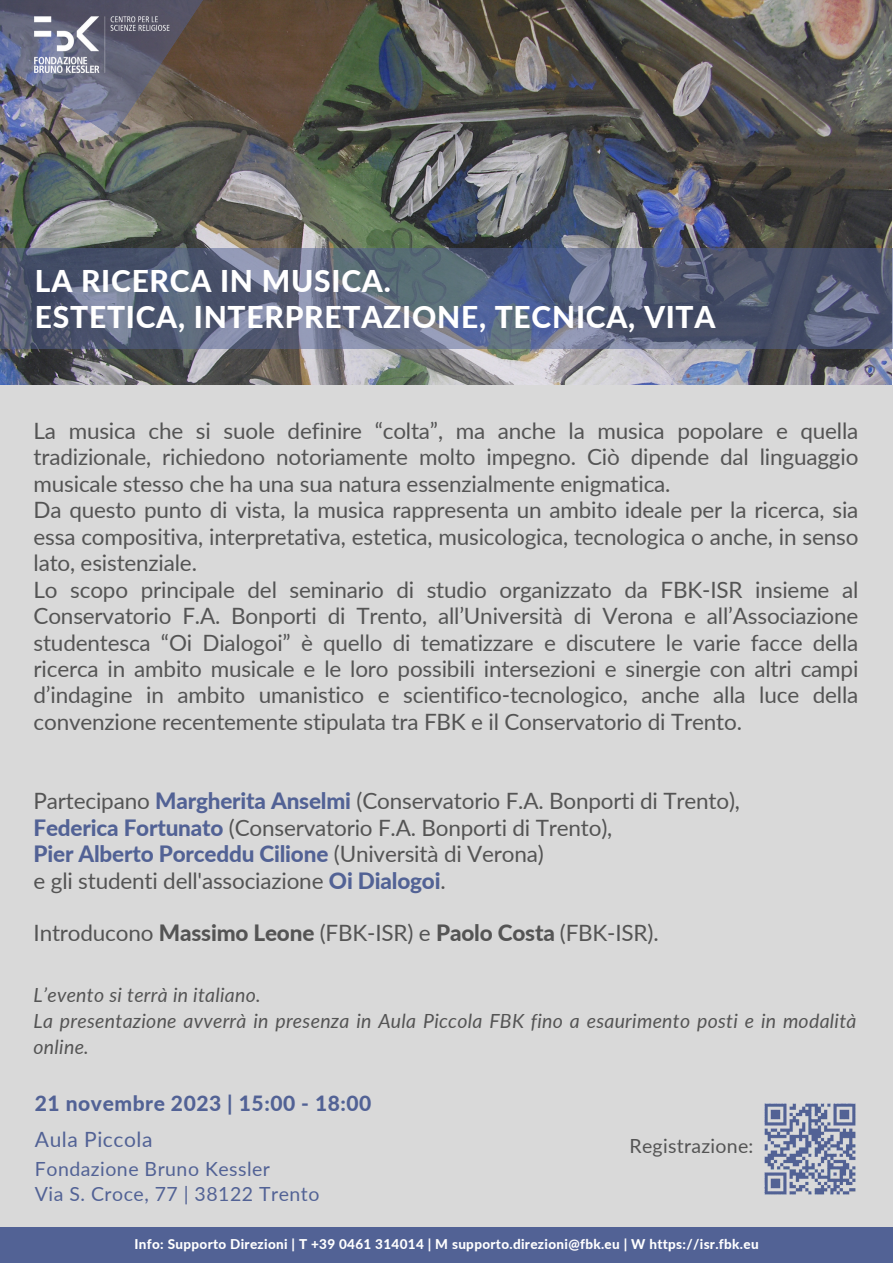
<style>
.page{position:relative;width:893px;height:1263px;background:#fff}
.page>*{position:absolute;margin:0;border:0;box-sizing:border-box;transform-origin:0 0}
.t1{font:800 30px "Lato";letter-spacing:.025em;color:#fff}
.t2{font:22.5px/26.4px "Lato";letter-spacing:-.01em;color:#545454;text-align:justify}
.t3{font:800 22.5px "Lato";letter-spacing:-.01em;color:#526295}
.t4{font:800 21px "Lato";letter-spacing:.025em;color:#526295}
.t5{font:21px "Lato";letter-spacing:.025em;color:#526295}
.t6{font:italic 19.5px/25.9px "Lato";letter-spacing:.015em;color:#545454}
.t7{font:19.5px "Lato";letter-spacing:.025em;color:#526295}
.t8{font:19.5px "Lato";letter-spacing:.015em;color:#545454}
.t9{font:800 13.5px "Lato";letter-spacing:.025em;color:#fff}
.s1{font-weight:800;color:#526295}
.s2{font-weight:400;color:#545454}
.s3{font-weight:800}
</style>
<div class="page">
<div style="left:0;top:1227px;width:893px;height:36px;background:#526295"></div>
<img style="left:0;top:0;width:892px;height:385px">
<div style="left:0;top:385px;width:893px;height:842px;background:#d9d9d9"></div>
<svg style="left:0;top:0;width:302px;height:137px;background:#665d5e"></svg>
<svg style="left:0;top:249px;width:893px;height:100px;background:#59637d"></svg>
<img style="left:35px;top:16px;width:134px;height:56px">
<img style="left:764px;top:1103px;width:92px;height:92px">
<p class="t1" style="left:35px;top:262px;width:357px">LA RICERCA IN MUSICA.</p>
<p class="t1" style="left:35px;top:298px;width:682px">ESTETICA, INTERPRETAZIONE, TECNICA, VITA</p>
<p class="t2" style="left:34px;top:417px;width:826px">La musica che si suole definire “colta”, ma anche la musica popolare e quella tradizionale, richiedono notoriamente molto impegno. Ciò dipende dal linguaggio musicale stesso che ha una sua natura essenzialmente enigmatica.</p>
<p class="t2" style="left:34px;top:496px;width:826px">Da questo punto di vista, la musica rappresenta un ambito ideale per la ricerca, sia essa compositiva, interpretativa, estetica, musicologica, tecnologica o anche, in senso lato, esistenziale.</p>
<p class="t2" style="left:34px;top:576px;width:826px">Lo scopo principale del seminario di studio organizzato da FBK-ISR insieme al Conservatorio F.A. Bonporti di Trento, all’Università di Verona e all’Associazione studentesca “Oi Dialogoi” è quello di tematizzare e discutere le varie facce della ricerca in ambito musicale e le loro possibili intersezioni e sinergie con altri campi d’indagine in ambito umanistico e scientifico-tecnologico, anche alla luce della convenzione recentemente stipulata tra FBK e il Conservatorio di Trento.</p>
<p class="t2" style="left:34px;top:787px;width:708px">Partecipano <span class="s1">Margherita Anselmi</span> (Conservatorio F.A. Bonporti di Trento),</p>
<p class="t2" style="left:34px;top:814px;width:580px"><span class="s1">Federica Fortunato</span> (Conservatorio F.A. Bonporti di Trento),</p>
<p class="t3" style="left:34px;top:840px;width:512px">Pier Alberto Porceddu Cilione <span class="s2">(Università di Verona)</span></p>
<p class="t2" style="left:34px;top:867px;width:414px">e gli studenti dell'associazione <span class="s1">Oi Dialogoi</span>.</p>
<p class="t2" style="left:34px;top:919px;width:626px">Introducono <span class="s3">Massimo Leone</span> (FBK-ISR) e <span class="s3">Paolo Costa</span> (FBK-ISR).</p>
<p class="t6" style="left:34px;top:982px;width:229px">L’evento si terrà in italiano.</p>
<p class="t6" style="left:34px;top:1008px;width:824px">La presentazione avverrà in presenza in Aula Piccola FBK fino a esaurimento posti e in modalità online.</p>
<p class="t4" style="left:35px;top:1090px;width:338px">21 novembre 2023 | 15:00 - 18:00</p>
<p class="t5" style="left:35px;top:1126px;width:119px">Aula Piccola</p>
<p class="t7" style="left:35px;top:1157px;width:237px">Fondazione Bruno Kessler</p>
<p class="t7" style="left:35px;top:1181px;width:286px">Via S. Croce, 77 | 38122 Trento</p>
<p class="t9" style="left:134px;top:1235px;width:625px">Info: Supporto Direzioni | T +39 0461 314014 | M supporto.direzioni@fbk.eu | W https://isr.fbk.eu</p>
<p class="t8" style="left:629px;top:1134px;width:125px">Registrazione:</p>
</div>
